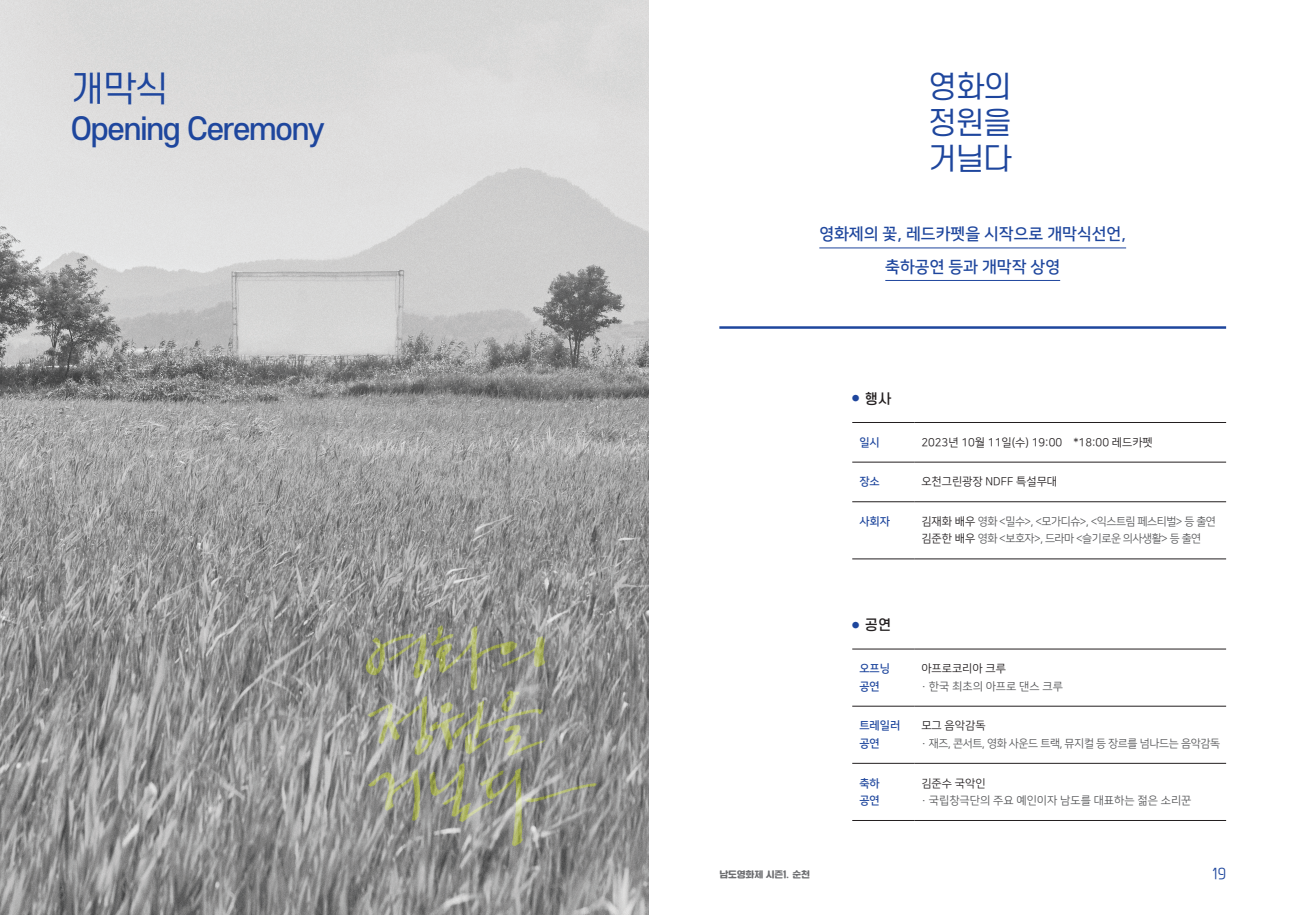
<style>
.page{position:relative;width:1297px;height:915px;background:#fff}
.page>*{position:absolute;margin:0;border:0;box-sizing:border-box;transform-origin:0 0}
.t1{font:35px "S Core Dream 4";color:#1e469d}
.t2{font:500 30px "S Core Dream 5";letter-spacing:-.04em;color:#1e469d}
.t3{font:30px/36px "S Core Dream 4";letter-spacing:-.04em;color:#1e469d;text-align:justify}
.t4{font:16.25px/32.5px "Nanum Square OTFB";color:#1e469d;text-align:center}
.t5{font:500 13.75px "S Core Dream 5";color:#231f20}
.t6{font:13.75px "SD Tapi a Rg";color:#1e469d}
.t7{font:11.25px/17.5px "Nanum Square OTFR";letter-spacing:-.03em;color:#57585a}
.t8{font:11.25px "Nanum Square OTFR";color:#231f20}
.t9{font:11.25px "Nanum Square OTFR";color:#57585a}
.t10{font:11.25px/17.5px "Nanum Square OTFB";color:#1e469d}
.t11{font:8.75px "SD Gyeokdong GL2 f Hv";color:#6c6d70}
.s1{color:#231f20}
</style>
<div class="page">
<img style="left:0;top:0;width:648px;height:914px">
<hr style="left:819px;top:247px;width:307px;height:1px;background:#1e469d">
<hr style="left:885px;top:280px;width:175px;height:1px;background:#1e469d">
<hr style="left:719px;top:326px;width:507px;height:2px;background:#1e469d">
<hr style="left:852px;top:422px;width:62px;height:1px;background:#231f20">
<hr style="left:852px;top:461px;width:62px;height:1px;background:#231f20">
<hr style="left:914px;top:422px;width:312px;height:1px;background:#231f20">
<hr style="left:914px;top:461px;width:312px;height:1px;background:#231f20">
<hr style="left:852px;top:501px;width:62px;height:1px;background:#231f20">
<hr style="left:852px;top:558px;width:62px;height:1px;background:#231f20">
<hr style="left:914px;top:501px;width:312px;height:1px;background:#231f20">
<hr style="left:914px;top:558px;width:312px;height:1px;background:#231f20">
<hr style="left:852px;top:648px;width:62px;height:1px;background:#231f20">
<hr style="left:852px;top:705px;width:62px;height:1px;background:#231f20">
<hr style="left:914px;top:648px;width:312px;height:1px;background:#231f20">
<hr style="left:914px;top:705px;width:312px;height:1px;background:#231f20">
<hr style="left:852px;top:762px;width:62px;height:1px;background:#231f20">
<hr style="left:852px;top:819px;width:62px;height:1px;background:#231f20">
<hr style="left:914px;top:762px;width:312px;height:1px;background:#231f20">
<hr style="left:914px;top:819px;width:312px;height:1px;background:#231f20">
<h1 class="t1" style="left:71px;top:64px;width:100px">개막식</h1>
<h2 class="t2" style="left:71px;top:107px;width:256px">Opening Ceremony</h2>
<h2 class="t3" style="left:928px;top:68px;width:85px">영화의 정원을 거닐다</h2>
<h3 class="t4" style="left:819px;top:218px;width:308px">영화제의 꽃, 레드카펫을 시작으로 개막식선언, 축하공연 등과 개막작 상영</h3>
<p class="t5" style="left:852px;top:388px;width:41px"><sup>●</sup> 행사</p>
<p class="t10" style="left:859px;top:433px;width:22px">일시</p>
<p class="t8" style="left:921px;top:436px;width:233px">2023년 10월 11일(수) 19:00 *18:00 레드카펫</p>
<p class="t10" style="left:859px;top:473px;width:22px">장소</p>
<p class="t8" style="left:921px;top:476px;width:137px">오천그린광장 NDFF 특설무대</p>
<p class="t10" style="left:859px;top:512px;width:32px">사회자</p>
<p class="t7" style="left:921px;top:512px;width:296px"><span class="s1">김재화 배우</span> 영화 &lt;밀수&gt;, &lt;모가디슈&gt;, &lt;익스트림 페스티벌&gt; 등 출연 <span class="s1">김준한 배우</span> 영화 &lt;보호자&gt;, 드라마 &lt;슬기로운 의사생활&gt; 등 출연</p>
<p class="t5" style="left:852px;top:614px;width:41px"><sup>●</sup> 공연</p>
<p class="t10" style="left:859px;top:660px;width:32px">오프닝 공연</p>
<p class="t8" style="left:921px;top:662px;width:86px">아프로코리아 크루</p>
<p class="t9" style="left:921px;top:680px;width:143px">· 한국 최초의 아프로 댄스 크루</p>
<p class="t10" style="left:859px;top:717px;width:42px">트레일러 공연</p>
<p class="t8" style="left:921px;top:719px;width:66px">모그 음악감독</p>
<p class="t7" style="left:921px;top:734px;width:300px">· 재즈, 콘서트, 영화 사운드 트랙, 뮤지컬 등 장르를 넘나드는 음악감독</p>
<p class="t10" style="left:859px;top:774px;width:22px">축하 공연</p>
<p class="t8" style="left:921px;top:776px;width:66px">김준수 국악인</p>
<p class="t9" style="left:921px;top:794px;width:272px">· 국립창극단의 주요 예인이자 남도를 대표하는 젊은 소리꾼</p>
<p class="t11" style="left:719px;top:869px;width:92px">남도영화제 시즌1. 순천</p>
<p class="t6" style="left:1212px;top:862px;width:16px">19</p>
</div>
